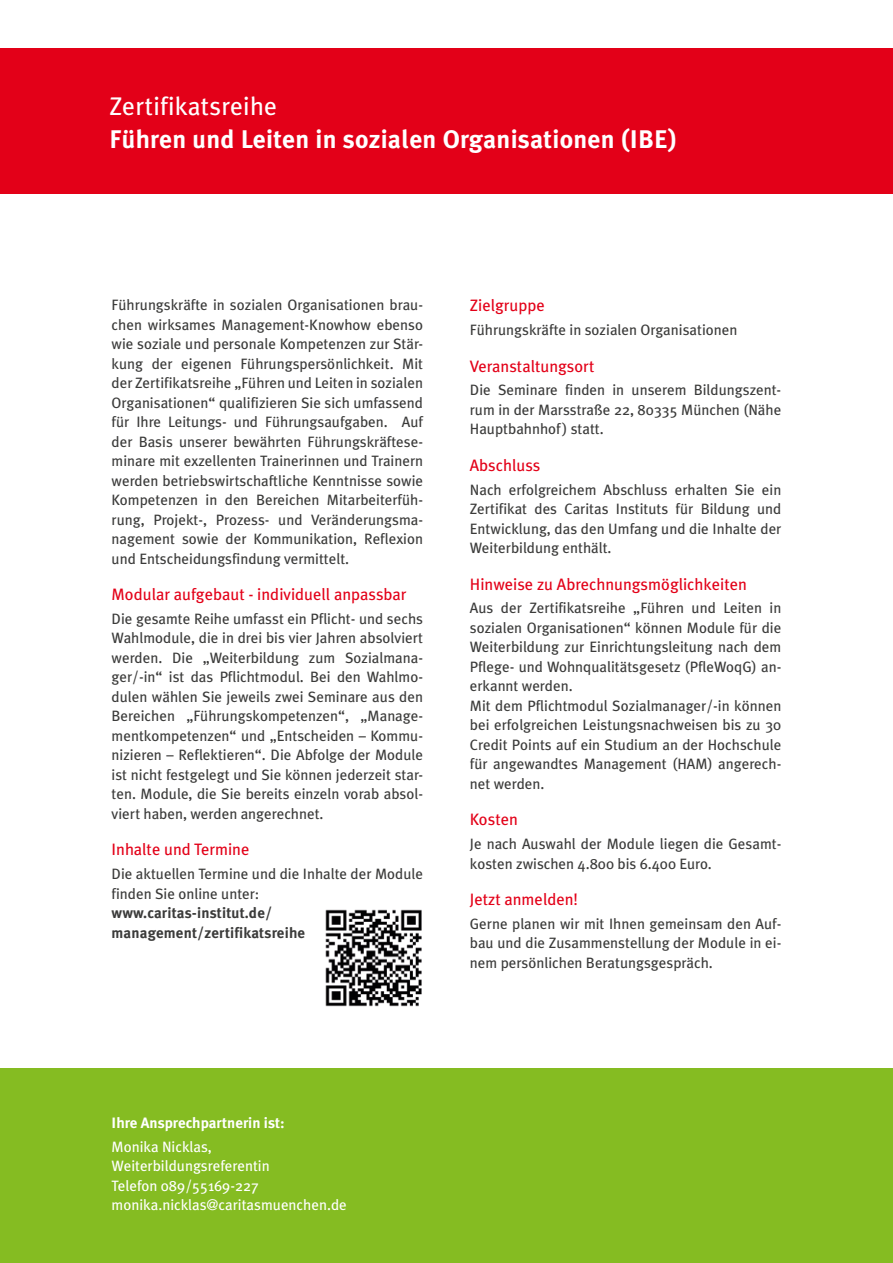
<style>
.page{position:relative;width:893px;height:1263px;background:#fff}
.page>*{position:absolute;margin:0;border:0;box-sizing:border-box;transform-origin:0 0}
.t1{font:700 25.5px "Meta Plus";letter-spacing:.01em;color:#fff}
.t2{font:25.5px "Meta Plus";letter-spacing:.01em;color:#fff}
.t3{font:16.5px "Meta Plus";color:#e30018}
.t4{font:15px/19.5px "Meta Plus";color:#3b3b3a;text-align:justify}
.t5{font:15px/19.5px "Meta Plus";color:#fff}
.t6{font:700 15px/19.5px "Meta Plus";letter-spacing:.01em;color:#3b3b3a}
.t7{font:700 15px "Meta Plus";color:#fff}
</style>
<div class="page">
<div style="left:0;top:49px;width:893px;height:145px;background:#e30018"></div>
<div style="left:0;top:1069px;width:893px;height:194px;background:#85bc22"></div>
<img style="left:325px;top:909px;width:97px;height:98px">
<h1 class="t2" style="left:109px;top:91px;width:169px">Zertifikatsreihe</h1>
<h1 class="t1" style="left:109px;top:124px;width:569px">Führen und Leiten in sozialen Organisationen (IBE)</h1>
<p class="t4" style="left:112px;top:295px;width:313px">Führungskräfte in sozialen Organisationen brau&shy;chen wirksames Management-Knowhow ebenso wie soziale und personale Kompetenzen zur Stär&shy;kung der eigenen Führungspersönlichkeit. Mit der Zertifikatsreihe „Führen und Leiten in sozialen Organisationen“ qualifizieren Sie sich umfassend für Ihre Leitungs- und Führungsaufgaben. Auf der Basis unserer bewährten Führungskräftese&shy;minare mit exzellenten Trainerinnen und Trainern werden betriebswirtschaftliche Kenntnisse sowie Kompetenzen in den Bereichen Mitarbeiterfüh&shy;rung, Projekt-, Prozess- und Veränderungsma&shy;nagement sowie der Kommunikation, Reflexion und Entscheidungsfindung vermittelt.</p>
<p class="t3" style="left:112px;top:585px;width:296px">Modular aufgebaut - individuell anpassbar</p>
<p class="t4" style="left:112px;top:609px;width:313px">Die gesamte Reihe umfasst ein Pflicht- und sechs Wahlmodule, die in drei bis vier Jahren absolviert werden. Die „Weiterbildung zum Sozialmana&shy;ger/-in“ ist das Pflichtmodul. Bei den Wahlmo&shy;dulen wählen Sie jeweils zwei Seminare aus den Bereichen „Führungskompetenzen“, „Manage&shy;mentkompetenzen“ und „Entscheiden – Kommu&shy;nizieren – Reflektieren“. Die Abfolge der Module ist nicht festgelegt und Sie können jederzeit star&shy;ten. Module, die Sie bereits einzeln vorab absol&shy;viert haben, werden angerechnet.</p>
<p class="t3" style="left:112px;top:840px;width:139px">Inhalte und Termine</p>
<p class="t4" style="left:112px;top:864px;width:313px">Die aktuellen Termine und die Inhalte der Module finden Sie online unter:</p>
<p class="t6" style="left:112px;top:903px;width:195px">www.caritas-institut.de/ management/zertifikatsreihe</p>
<p class="t3" style="left:470px;top:296px;width:76px">Zielgruppe</p>
<p class="t4" style="left:470px;top:320px;width:269px">Führungskräfte in sozialen Organisationen</p>
<p class="t3" style="left:470px;top:356px;width:126px">Veranstaltungsort</p>
<p class="t4" style="left:470px;top:380px;width:313px">Die Seminare finden in unserem Bildungszent&shy;rum in der Marsstraße 22, 80335 München (Nähe Hauptbahnhof) statt.</p>
<p class="t3" style="left:470px;top:455px;width:72px">Abschluss</p>
<p class="t4" style="left:470px;top:479px;width:313px">Nach erfolgreichem Abschluss erhalten Sie ein Zertifikat des Caritas Instituts für Bildung und Entwicklung, das den Umfang und die Inhalte der Weiterbildung enthält.</p>
<p class="t3" style="left:470px;top:574px;width:278px">Hinweise zu Abrechnungsmöglichkeiten</p>
<p class="t4" style="left:470px;top:598px;width:313px;text-align:left">Aus der Zertifikatsreihe „Führen und Leiten in sozialen Organisationen“ können Module für die Weiterbildung zur Einrichtungsleitung nach dem Pflege- und Wohnqualitätsgesetz (PfleWoqG) an&shy;erkannt werden.<br>Mit dem Pflichtmodul Sozialmanager/-in können bei erfolgreichen Leistungsnachweisen bis zu 30<br>Credit Points auf ein Studium an der Hochschule für angewandtes Management (HAM) angerech&shy;net werden.</p>
<p class="t3" style="left:470px;top:810px;width:50px">Kosten</p>
<p class="t4" style="left:470px;top:834px;width:313px">Je nach Auswahl der Module liegen die Gesamt&shy;kosten zwischen 4.800 bis 6.400 Euro.</p>
<p class="t3" style="left:470px;top:890px;width:110px">Jetzt anmelden!</p>
<p class="t4" style="left:470px;top:914px;width:313px">Gerne planen wir mit Ihnen gemeinsam den Auf&shy;bau und die Zusammenstellung der Module in ei&shy;nem persönlichen Beratungsgespräch.</p>
<p class="t7" style="left:112px;top:1114px;width:175px">Ihre Ansprechpartnerin ist:</p>
<p class="t5" style="left:112px;top:1136px;width:237px">Monika Nicklas,<br>Weiterbildungsreferentin<br>Telefon 089/55169-227 monika.nicklas@caritasmuenchen.de</p>
</div>
